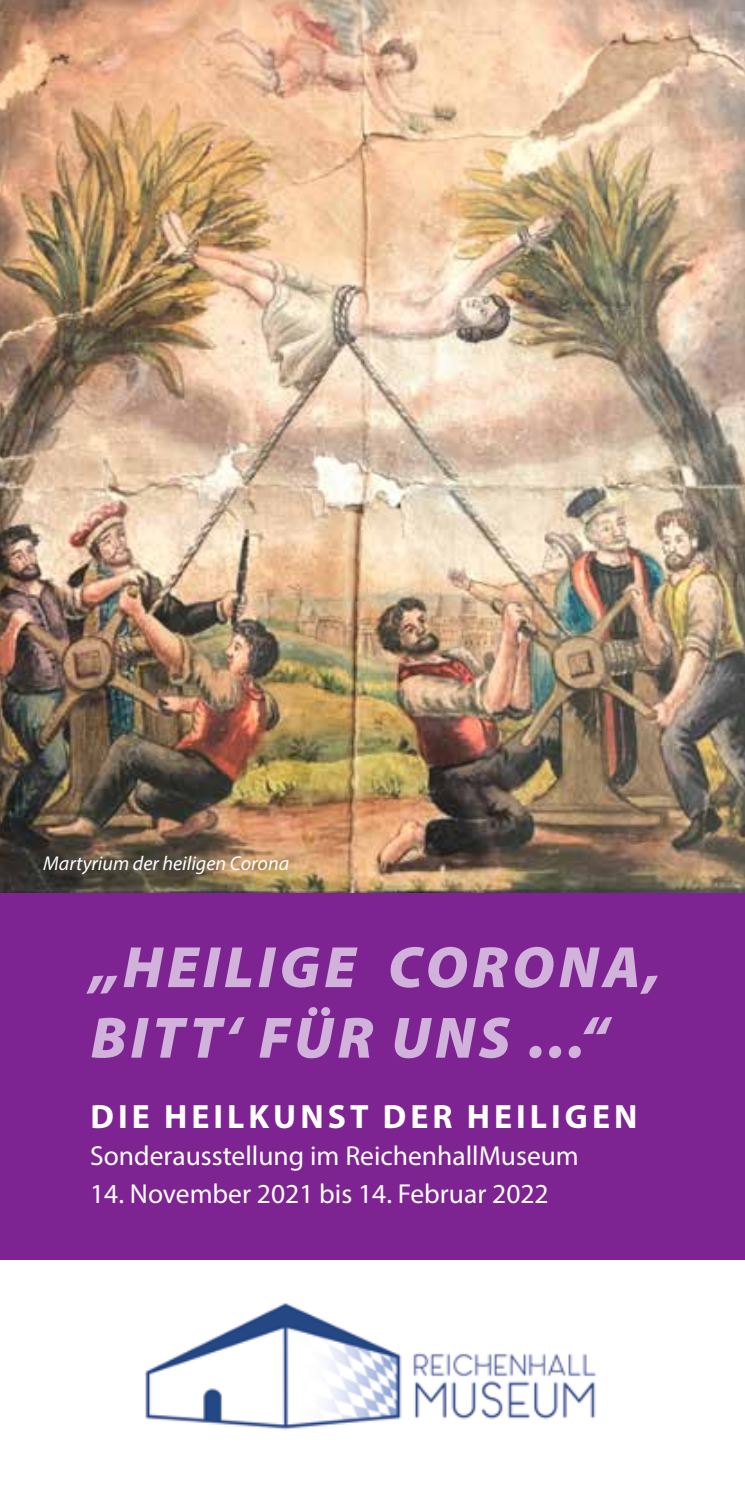
<style>
.page{position:relative;width:745px;height:1489px;background:#fff}
.page>*{position:absolute;margin:0;border:0;box-sizing:border-box;transform-origin:0 0}
.t1{font:italic 900 58.75px/70.5px "Myriad Pro";letter-spacing:.07em;color:#d1b2db}
.t2{font:700 33.75px "Myriad Pro";letter-spacing:.12em;color:#fff}
.t3{font:27.5px "Myriad Pro";color:#fff}
.t4{font:italic 20px "Myriad Pro";color:#fff}
</style>
<div class="page">
<div style="left:0;top:891px;width:744px;height:368px;background:#7d2492"></div>
<img style="left:0;top:0;width:744px;height:892px">
<img style="left:145px;top:1303px;width:451px;height:127px">
<p class="t4" style="left:43px;top:851px;width:247px">Martyrium der heiligen Corona</p>
<h1 class="t1" style="left:90px;top:932px;width:571px">„HEILIGE CORONA,<br>BITT‘ FÜR UNS …“</h1>
<p class="t2" style="left:90px;top:1097px;width:548px">DIE HEILKUNST DER HEILIGEN</p>
<p class="t3" style="left:90px;top:1139px;width:490px">Sonderausstellung im ReichenhallMuseum</p>
<p class="t3" style="left:90px;top:1176px;width:460px">14. November 2021 bis 14. Februar 2022</p>
</div>
